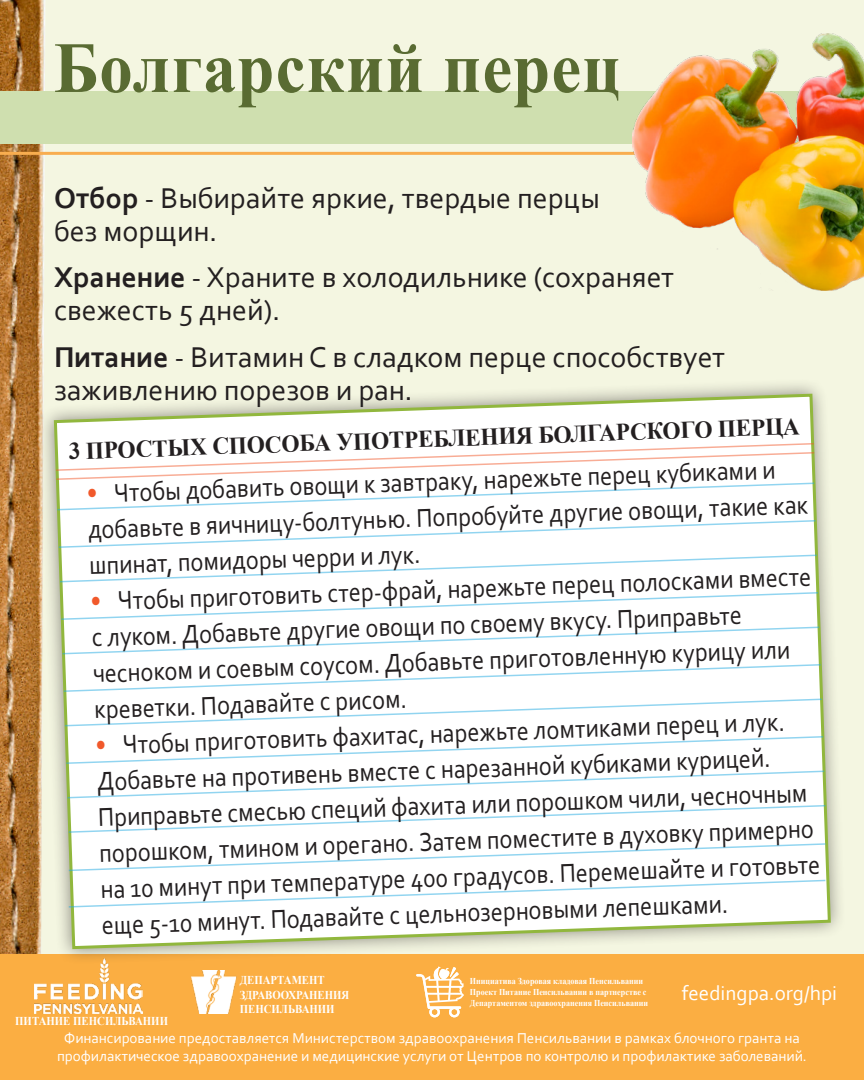
<style>
.page{position:relative;width:864px;height:1080px;background:#f4f6e1}
.page>*{position:absolute;margin:0;border:0;box-sizing:border-box;transform-origin:0 0}
.t1{font:700 72px "Times New Roman";letter-spacing:.015em;color:#596b32;scale:.93 1}
.t2{font:30px/33px "Corbel";color:#231f20}
.t3{font:27px/36px "Corbel";color:#231f20;scale:.9 1}
.t4{font:700 24px "Times New Roman";color:#231f20}
.t5{font:21px "Corbel";color:#fff}
.t6{font:15px/18px "Corbel";color:#fff;text-align:center}
.t7{font:700 12px/14.4px "Times New Roman";color:#fff;scale:.9 1}
.t8{font:700 9px/10.8px "Times New Roman";color:#fff;scale:.9 1}
.s1{font-weight:700}
.s2{color:#f1592b}
</style>
<div class="page">
<img style="left:0;top:0;width:46px;height:954px">
<div style="left:0;top:91px;width:864px;height:53px;background:#cfdfaf"></div>
<hr style="left:0;top:152px;width:864px;height:3px;background:#f8ad4f">
<div style="left:0;top:954px;width:864px;height:126px;background:#fbae42"></div>
<img style="left:35px;top:965px;width:108px;height:48px">
<img style="left:192px;top:971px;width:45px;height:42px">
<svg style="left:416px;top:967px;width:48px;height:50px"></svg>
<div style="left:38px;top:378px;width:808px;height:587px;background:#231f20;opacity:.5"></div>
<svg style="left:52px;top:392px;width:780px;height:559px;background:#f0f3e8"></svg>
<svg style="left:55px;top:442px;width:761px;height:69px;background:#fbf9f8"></svg>
<svg style="left:57px;top:519px;width:761px;height:64px;background:#f8fcfc"></svg>
<svg style="left:60px;top:591px;width:761px;height:64px;background:#f8fcfc"></svg>
<svg style="left:62px;top:663px;width:761px;height:64px;background:#f8fcfc"></svg>
<svg style="left:65px;top:735px;width:762px;height:99px;background:#f9fcfd"></svg>
<svg style="left:67px;top:842px;width:760px;height:30px;background:#f9fcfd"></svg>
<svg style="left:67px;top:879px;width:760px;height:29px;background:#f8fcfc"></svg>
<img style="left:633px;top:34px;width:231px;height:256px">
<p class="t1" style="left:54px;top:16px;width:611px">Болгарский перец</p>
<p class="t2" style="left:54px;top:180px;width:547px"><span class="s1">Отбор</span> - Выбирайте яркие, твердые перцы без морщин.</p>
<p class="t2" style="left:54px;top:260px;width:621px"><span class="s1">Хранение</span> - Храните в холодильнике (сохраняет свежесть 5 дней).</p>
<p class="t2" style="left:54px;top:339px;width:673px"><span class="s1">Питание</span> - Витамин С в сладком перце способствует заживлению порезов и ран.</p>
<p class="t4" style="left:68px;top:434px;width:733px;rotate:-2deg">3 ПРОСТЫХ СПОСОБА УПОТРЕБЛЕНИЯ БОЛГАРСКОГО ПЕРЦА</p>
<p class="t3" style="left:86px;top:475px;width:802px;rotate:-2deg"><span class="s2">•</span> Чтобы добавить овощи к завтраку, нарежьте перец кубиками и добавьте в яичницу-болтунью. Попробуйте другие овощи, такие как шпинат, помидоры черри и лук.</p>
<p class="t3" style="left:90px;top:583px;width:803px;rotate:-2deg"><span class="s2">•</span> Чтобы приготовить стер-фрай, нарежьте перец полосками вместе с луком. Добавьте другие овощи по своему вкусу. Приправьте чесноком и соевым соусом. Добавьте приготовленную курицу или креветки. Подавайте с рисом.</p>
<p class="t3" style="left:95px;top:727px;width:802px;rotate:-2deg"><span class="s2">•</span> Чтобы приготовить фахитас, нарежьте ломтиками перец и лук.<br>Добавьте на противень вместе с нарезанной кубиками курицей.<br>Приправьте смесью специй фахита или порошком чили, чесночным порошком, тмином и орегано. Затем поместите в духовку примерно на 10 минут при температуре 400 градусов. Перемешайте и готовьте еще 5-10 минут. Подавайте с цельнозерновыми лепешками.</p>
<p class="t7" style="left:240px;top:973px;width:123px">ДЕПАРТАМЕНТ<br>ЗДРАВООХРАНЕНИЯ<br>ПЕНСИЛЬВАНИИ</p>
<p class="t8" style="left:470px;top:976px;width:200px">Инициатива Здоровая кладовая Пенсильвании<br>Проект Питание Пенсильвании в партнерстве с<br>Департаментом здравоохранения Пенсильвании</p>
<p class="t5" style="left:682px;top:980px;width:157px">feedingpa.org/hpi</p>
<p class="t6" style="left:57px;top:1029px;width:751px">Финансирование предоставляется Министерством здравоохранения Пенсильвании в рамках блочного гранта на профилактическое здравоохранение и медицинские услуги от Центров по контролю и профилактике заболеваний.</p>
<p class="t7" style="left:15px;top:1013px;width:171px">ПИТАНИЕ ПЕНСИЛЬВАНИИ</p>
</div>
